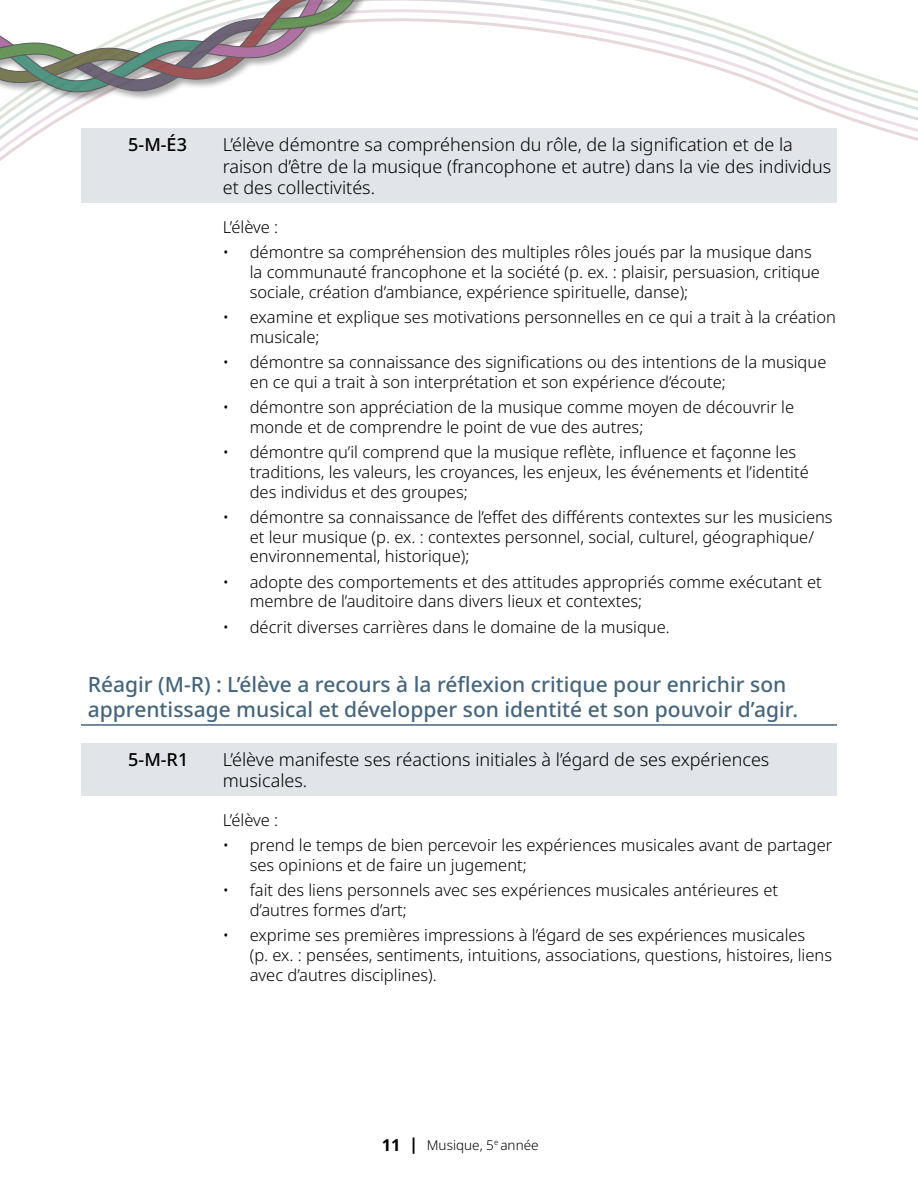
<style>
.page{position:relative;width:918px;height:1188px;background:#fff}
.page>*{position:absolute;margin:0;border:0;box-sizing:border-box;transform-origin:0 0}
.Header_Outcomes{font:500 21px/25.2px "Noto Sans";color:#45657d}
.GLO_arts{font:300 18px/21.6px "Noto Sans";color:#000}
.GLO_arts-2{font:500 18px "Noto Sans";color:#000}
.Bullet_Outcome_no_bullet{font:300 16.5px/19.8px "Noto Sans";color:#000}
.t1{font:300 13.5px "Noto Sans";color:#000}
.s1{font-weight:700;font-size:16.5px}
</style>
<div class="page">
<svg style="left:0;top:0;width:918px;height:161px"></svg>
<div style="left:0;top:0;width:514px;height:102px;background:#000;opacity:.4"></div>
<svg style="left:0;top:0;width:407px;height:96px"></svg>
<div style="left:81px;top:129px;width:756px;height:74px;background:#e1e4e8"></div>
<hr style="left:81px;top:724px;width:756px;height:2px;background:#45657d">
<div style="left:81px;top:743px;width:756px;height:53px;background:#e1e4e8"></div>
<h4 class="GLO_arts-2" style="left:128px;top:132px;width:60px">5-M-É3</h4>
<h4 class="GLO_arts" style="left:223px;top:134px;width:610px">L’élève démontre sa compréhension du rôle, de la signification et de la raison d’être de la musique (francophone et autre) dans la vie des individus et des collectivités.</h4>
<p class="Bullet_Outcome_no_bullet" style="left:223px;top:217px;width:57px">L’élève :</p>
<p class="Bullet_Outcome_no_bullet" style="left:250px;top:243px;width:572px;text-indent:-27px">• démontre sa compréhension des multiples rôles joués par la musique dans la communauté francophone et la société (p. ex. : plaisir, persuasion, critique sociale, création d’ambiance, expérience spirituelle, danse);</p>
<p class="Bullet_Outcome_no_bullet" style="left:250px;top:307px;width:588px;text-indent:-27px">• examine et explique ses motivations personnelles en ce qui a trait à la création musicale;</p>
<p class="Bullet_Outcome_no_bullet" style="left:250px;top:352px;width:578px;text-indent:-27px">• démontre sa connaissance des significations ou des intentions de la musique en ce qui a trait à son interprétation et son expérience d’écoute;</p>
<p class="Bullet_Outcome_no_bullet" style="left:250px;top:397px;width:546px;text-indent:-27px">• démontre son appréciation de la musique comme moyen de découvrir le monde et de comprendre le point de vue des autres;</p>
<p class="Bullet_Outcome_no_bullet" style="left:250px;top:442px;width:561px;text-indent:-27px">• démontre qu’il comprend que la musique reflète, influence et façonne les traditions, les valeurs, les croyances, les enjeux, les événements et l’identité des individus et des groupes;</p>
<p class="Bullet_Outcome_no_bullet" style="left:250px;top:507px;width:584px;text-indent:-27px">• démontre sa connaissance de l’effet des différents contextes sur les musiciens et leur musique (p. ex. : contextes personnel, social, culturel, géographique/ environnemental, historique);</p>
<p class="Bullet_Outcome_no_bullet" style="left:250px;top:572px;width:574px;text-indent:-27px">• adopte des comportements et des attitudes appropriés comme exécutant et membre de l’auditoire dans divers lieux et contextes;</p>
<p class="Bullet_Outcome_no_bullet" style="left:223px;top:617px;width:449px">• décrit diverses carrières dans le domaine de la musique.</p>
<h3 class="Header_Outcomes" style="left:88px;top:673px;width:712px">Réagir (M-R) : L’élève a recours à la réflexion critique pour enrichir son apprentissage musical et développer son identité et son pouvoir d’agir.</h3>
<h4 class="GLO_arts-2" style="left:128px;top:746px;width:62px">5-M-R1</h4>
<h4 class="GLO_arts" style="left:223px;top:749px;width:548px">L’élève manifeste ses réactions initiales à l’égard de ses expériences musicales.</h4>
<p class="Bullet_Outcome_no_bullet" style="left:223px;top:810px;width:57px">L’élève :</p>
<p class="Bullet_Outcome_no_bullet" style="left:250px;top:836px;width:584px;text-indent:-27px">• prend le temps de bien percevoir les expériences musicales avant de partager ses opinions et de faire un jugement;</p>
<p class="Bullet_Outcome_no_bullet" style="left:250px;top:881px;width:530px;text-indent:-27px">• fait des liens personnels avec ses expériences musicales antérieures et d’autres formes d’art;</p>
<p class="Bullet_Outcome_no_bullet" style="left:250px;top:926px;width:584px;text-indent:-27px">• exprime ses premières impressions à l’égard de ses expériences musicales<br>(p. ex. : pensées, sentiments, intuitions, associations, questions, histoires, liens avec d’autres disciplines).</p>
<p class="t1" style="left:382px;top:1135px;width:158px"><span class="s1">11 |</span> Musique, 5<sup>e</sup> année</p>
</div>
